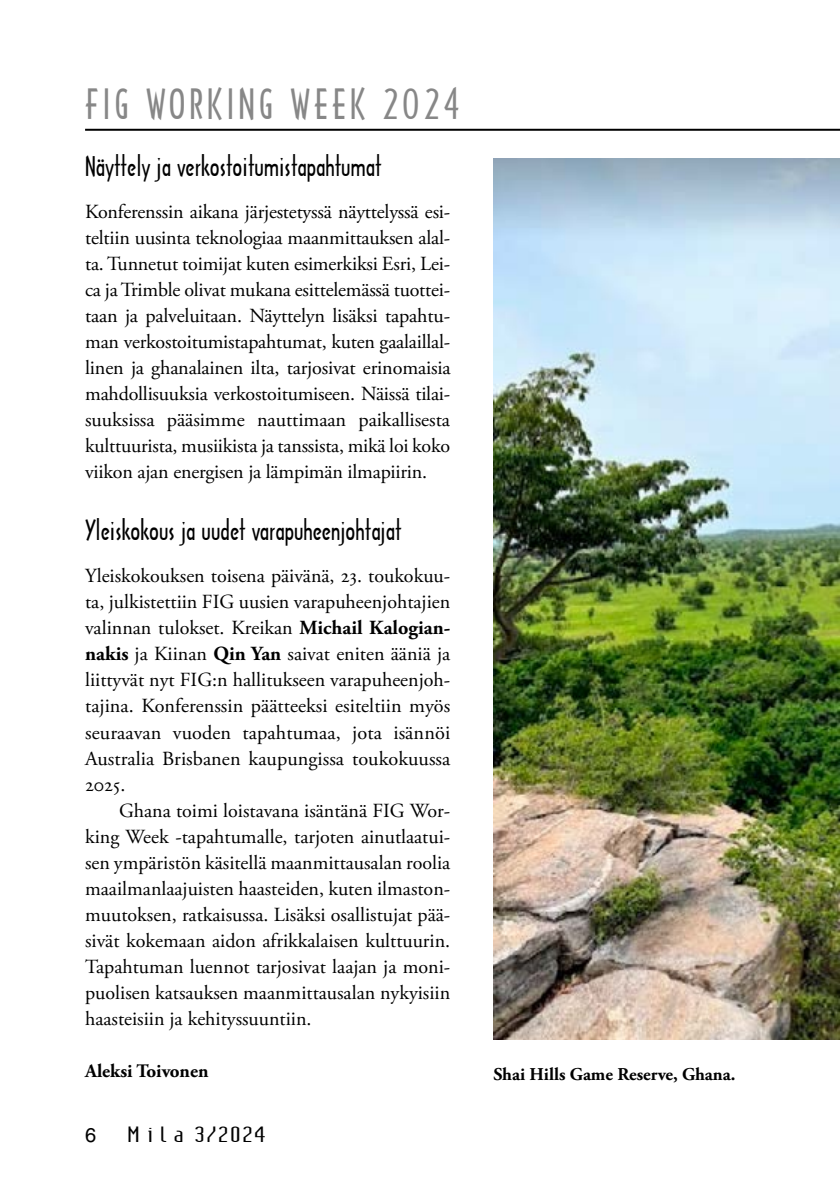
<style>
.page{position:relative;width:840px;height:1191px;background:#fff}
.page>*{position:absolute;margin:0;border:0;box-sizing:border-box;transform-origin:0 0}
.t1{font:40px "Architecture Plain";letter-spacing:.1em;color:#878787}
.t2{font:26px "Architecture Plain";color:#000}
.t3{font:22px "Institution";color:#000;scale:1.7 1}
.t4{font:20px/26px "Adobe Garamond Pro";color:#000;text-align:justify}
.t5{font:20px "Helvetica LT Std";color:#000}
.t6{font:700 19px "Adobe Garamond Pro";color:#000}
.t7{font:700 18px "Adobe Garamond Pro";color:#000}
.s1{font-weight:700}
</style>
<div class="page">
<hr style="left:85px;top:129px;width:754px;height:2px;background:#000">
<img style="left:493px;top:159px;width:346px;height:880px">
<h1 class="t1" style="left:85px;top:79px;width:375px">FIG WORKING WEEK 2024</h1>
<h2 class="t2" style="left:85px;top:150px;width:298px">Näyttely ja verkostoitumistapahtumat</h2>
<p class="t4" style="left:85px;top:200px;width:367px">Konferenssin aikana järjestetyssä näyttelyssä esi&shy;teltiin uusinta teknologiaa maanmittauksen alal&shy;ta. Tunnetut toimijat kuten esimerkiksi Esri, Lei&shy;ca ja Trimble olivat mukana esittelemässä tuottei&shy;taan ja palveluitaan. Näyttelyn lisäksi tapahtu&shy;man verkostoitumistapahtumat, kuten gaalaillal&shy;linen ja ghanalainen ilta, tarjosivat erinomaisia mahdollisuuksia verkostoitumiseen. Näissä tilai&shy;suuksissa pääsimme nauttimaan paikallisesta kulttuurista, musiikista ja tanssista, mikä loi koko viikon ajan energisen ja lämpimän ilmapiirin.</p>
<h2 class="t2" style="left:85px;top:514px;width:318px">Yleiskokous ja uudet varapuheenjohtajat</h2>
<p class="t4" style="left:85px;top:564px;width:366px">Yleiskokouksen toisena päivänä, 23. toukokuu&shy;ta, julkistettiin FIG uusien varapuheenjohtajien valinnan tulokset. Kreikan <span class="s1">Michail Kalogian&shy;nakis</span> ja Kiinan <span class="s1">Qin Yan</span> saivat eniten ääniä ja liittyvät nyt FIG:n hallitukseen varapuheenjoh&shy;tajina. Konferenssin päätteeksi esiteltiin myös seuraavan vuoden tapahtumaa, jota isännöi Australia Brisbanen kaupungissa toukokuussa 2025.</p>
<p class="t4" style="left:85px;top:798px;width:366px;text-indent:34px">Ghana toimi loistavana isäntänä FIG Wor&shy;king Week -tapahtumalle, tarjoten ainutlaatui&shy;sen ympäristön käsitellä maanmittausalan roolia maailmanlaajuisten haasteiden, kuten ilmaston&shy;muutoksen, ratkaisussa. Lisäksi osallistujat pää&shy;sivät kokemaan aidon afrikkalaisen kulttuurin.<br>Tapahtuman luennot tarjosivat laajan ja moni&shy;puolisen katsauksen maanmittausalan nykyisiin haasteisiin ja kehityssuuntiin.</p>
<p class="t6" style="left:85px;top:1059px;width:125px">Aleksi Toivonen</p>
<p class="t7" style="left:493px;top:1064px;width:243px">Shai Hills Game Reserve, Ghana.</p>
<p class="t5" style="left:85px;top:1123px;width:13px">6</p>
<p class="t3" style="left:127px;top:1123px;width:83px">M i l a 3/2024</p>
</div>
